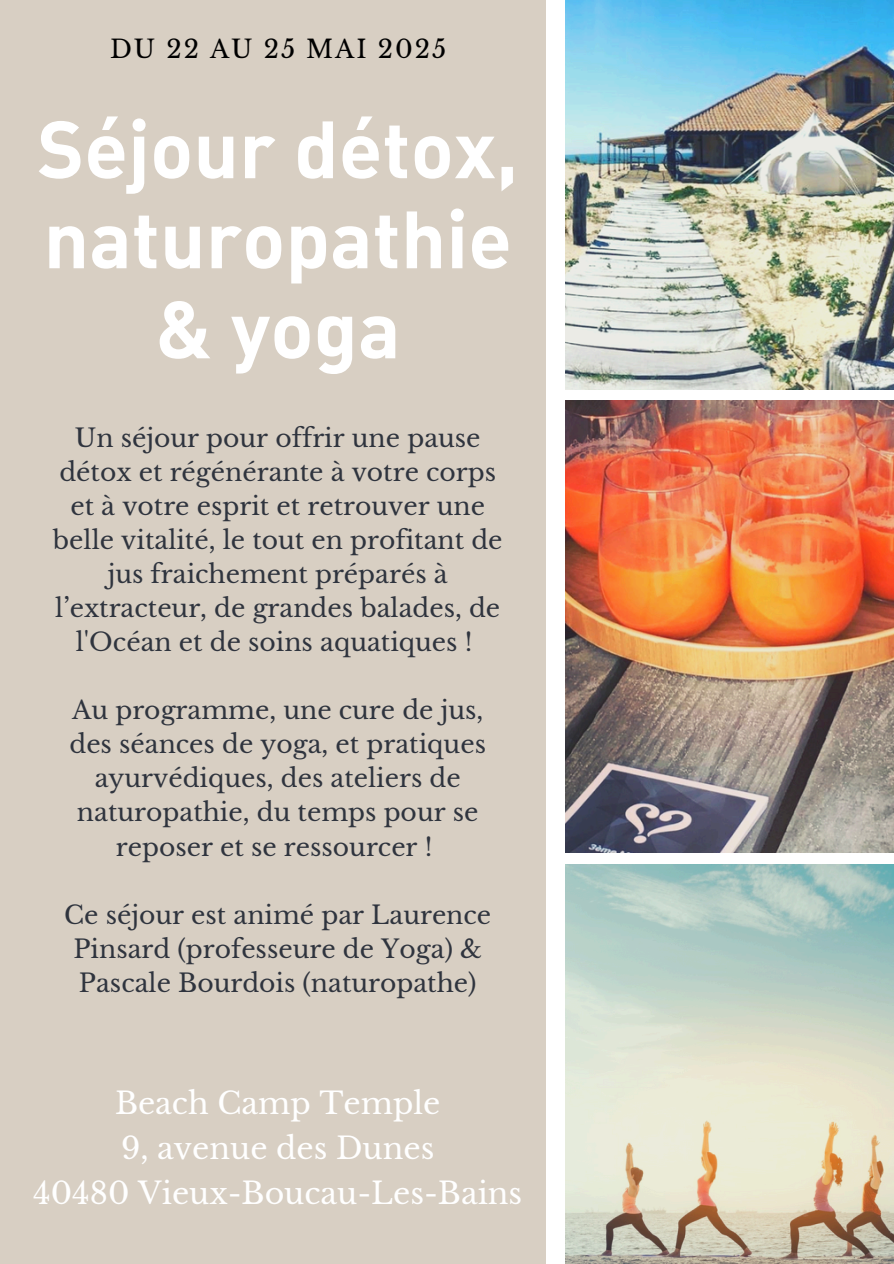
<style>
.page{position:relative;width:894px;height:1264px;background:#fff}
.page>*{position:absolute;margin:0;border:0;box-sizing:border-box;transform-origin:0 0}
.t1{font:79.8px/90px "DIN Bold Alternate";color:#fff;text-align:center}
.t2{font:30px/45px "Libre Baskerville";color:#fff;text-align:center}
.t3{font:25.05px/34px "Libre Baskerville";color:#2f343e;text-align:center}
.t4{font:24.75px "Libre Baskerville";letter-spacing:.08em;color:#000}
</style>
<div class="page">
<div style="left:0;top:0;width:545px;height:1263px;background:#d8cfc3"></div>
<img style="left:565px;top:0;width:328px;height:389px">
<img style="left:565px;top:400px;width:328px;height:452px">
<img style="left:565px;top:864px;width:328px;height:399px">
<h3 class="t4" style="left:110px;top:34px;width:337px">DU 22 AU 25 MAI 2025</h3>
<p class="t1" style="left:37px;top:101px;width:482px">Séjour détox, naturopathie &amp; yoga</p>
<h1 class="t3" style="left:53px;top:421px;width:451px">Un séjour pour offrir une pause détox et régénérante à votre corps et à votre esprit et retrouver une belle vitalité, le tout en profitant de jus fraichement préparés à l’extracteur, de grandes balades, de l'Océan et de soins aquatiques !</h1>
<p class="t3" style="left:69px;top:693px;width:418px">Au programme, une cure de jus, des séances de yoga, et pratiques ayurvédiques, des ateliers de naturopathie, du temps pour se reposer et se ressourcer !</p>
<p class="t3" style="left:64px;top:897px;width:428px">Ce séjour est animé par Laurence<br>Pinsard (professeure de Yoga) &amp;<br>Pascale Bourdois (naturopathe)</p>
<p class="t2" style="left:33px;top:1080px;width:490px">Beach Camp Temple<br>9, avenue des Dunes<br>40480 Vieux-Boucau-Les-Bains</p>
</div>
